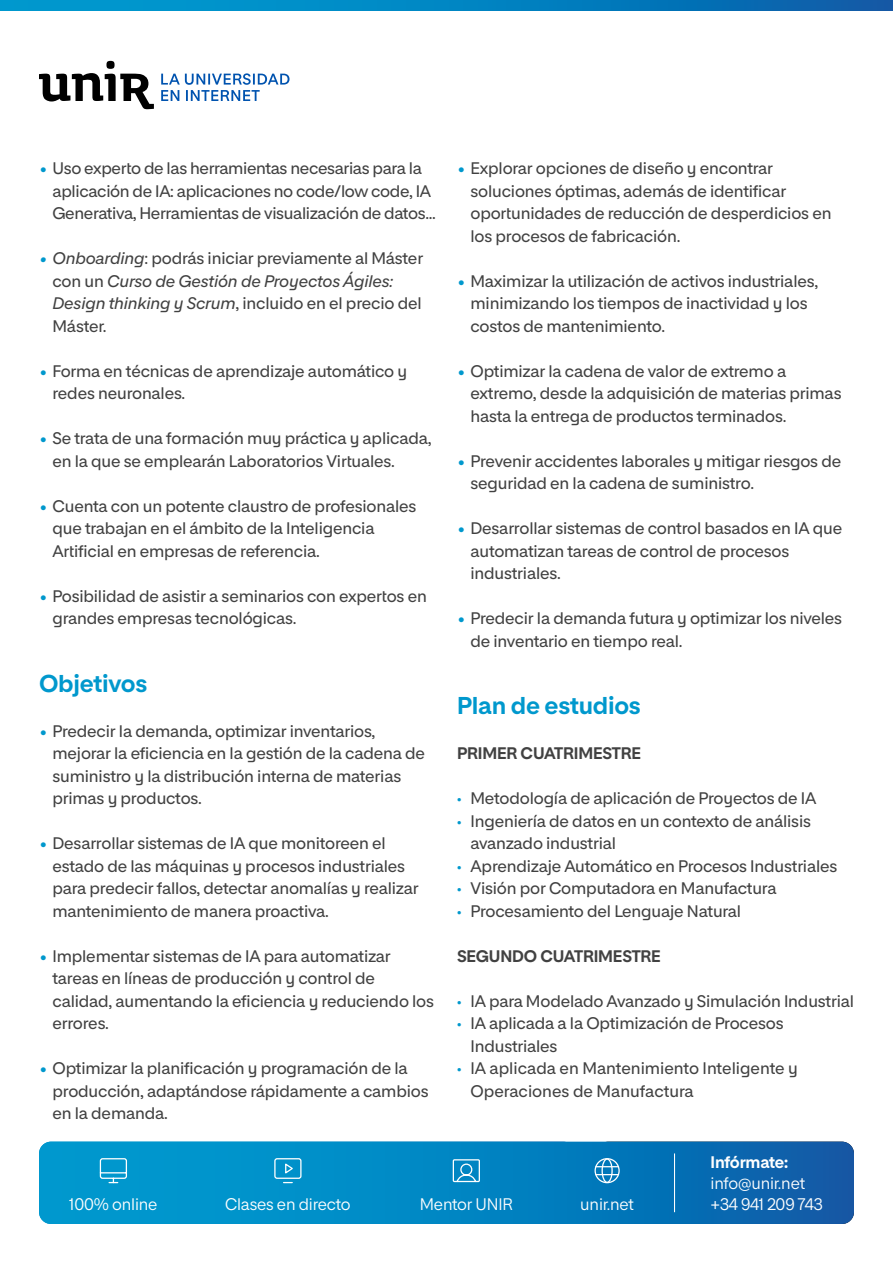
<style>
.page{position:relative;width:893px;height:1263px;background:#fff}
.page>*{position:absolute;margin:0;border:0;box-sizing:border-box;transform-origin:0 0}
._2_2_Lista_bullets_principal{font:700 24px "Proeduca Sans";letter-spacing:-.01em;color:#0098cd}
._1_6_Subtítulo_1{font:700 24px "Proeduca Sans";letter-spacing:-.01em;color:#0098cd}
.t1{font:500 16.5px/22.5px "Proeduca Sans";letter-spacing:-.01em;color:#414141}
.t2{font:16.5px "Proeduca Sans";letter-spacing:-.01em;color:#fff}
._3_1_Cuatrimestre{font:700 16.5px "Proeduca Sans";letter-spacing:-.01em;color:#414141}
.t3{font:700 16.5px "Proeduca Sans";letter-spacing:-.02em;color:#fff}
.s1{color:#0098cd}
.s2{font-style:italic;color:#0098cd}
.s3{font-style:italic}
.s4{font-weight:800;color:#0098cd}
</style>
<div class="page">
<svg style="left:0;top:0;width:893px;height:10px;background:#0281bf"></svg>
<svg style="left:161px;top:73px;width:128px;height:28px"></svg>
<svg style="left:39px;top:61px;width:115px;height:48px"></svg>
<div style="left:39px;top:1142px;width:815px;height:82px;background:linear-gradient(to right,#00a2d5,#0b60ab);border-radius:12px"></div>
<svg style="left:94px;top:1157px;width:34px;height:27px"></svg>
<svg style="left:452px;top:1158px;width:29px;height:25px"></svg>
<svg style="left:274px;top:1157px;width:28px;height:27px"></svg>
<hr style="left:674px;top:1153px;width:1px;height:59px;background:#fff">
<div style="left:594px;top:1158px;width:26px;height:25px;border:1px solid #fff;border-radius:50%"></div>
<svg style="left:596px;top:1166px;width:22px;height:1px"></svg>
<svg style="left:596px;top:1174px;width:22px;height:1px"></svg>
<div style="left:601px;top:1158px;width:12px;height:25px;border:1px solid #fff;border-radius:50%"></div>
<p class="t1" style="left:52px;top:157px;width:385px;text-indent:-14px"><span class="s1">•</span> Uso experto de las herramientas necesarias para la aplicación de IA: aplicaciones no code/low code, IA<br>Generativa, Herramientas de visualización de datos...</p>
<p class="t1" style="left:52px;top:247px;width:372px;text-indent:-14px"><span class="s2">•</span> <span class="s3">Onboarding</span>: podrás iniciar previamente al Máster con un <span class="s3">Curso de Gestión de Proyectos Ágiles:<br>Design thinking y Scrum</span>, incluido en el precio del Máster.</p>
<p class="t1" style="left:52px;top:359px;width:356px;text-indent:-14px"><span class="s1">•</span> Forma en técnicas de aprendizaje automático y redes neuronales.</p>
<p class="t1" style="left:52px;top:427px;width:380px;text-indent:-14px"><span class="s1">•</span> Se trata de una formación muy práctica y aplicada, en la que se emplearán Laboratorios Virtuales.</p>
<p class="t1" style="left:52px;top:494px;width:365px;text-indent:-14px"><span class="s1">•</span> Cuenta con un potente claustro de profesionales que trabajan en el ámbito de la Inteligencia<br>Artificial en empresas de referencia.</p>
<p class="t1" style="left:52px;top:584px;width:376px;text-indent:-14px"><span class="s1">•</span> Posibilidad de asistir a seminarios con expertos en grandes empresas tecnológicas.</p>
<p class="_1_6_Subtítulo_1" style="left:39px;top:668px;width:110px">Objetivos</p>
<p class="t1" style="left:52px;top:719px;width:374px;text-indent:-14px"><span class="s1">•</span> Predecir la demanda, optimizar inventarios, mejorar la eficiencia en la gestión de la cadena de suministro y la distribución interna de materias primas y productos.</p>
<p class="t1" style="left:52px;top:832px;width:368px;text-indent:-14px"><span class="s1">•</span> Desarrollar sistemas de IA que monitoreen el estado de las máquinas y procesos industriales para predecir fallos, detectar anomalías y realizar mantenimiento de manera proactiva.</p>
<p class="t1" style="left:52px;top:944px;width:383px;text-indent:-14px"><span class="s1">•</span> Implementar sistemas de IA para automatizar tareas en líneas de producción y control de calidad, aumentando la eficiencia y reduciendo los errores.</p>
<p class="t1" style="left:52px;top:1057px;width:378px;text-indent:-14px"><span class="s1">•</span> Optimizar la planificación y programación de la producción, adaptándose rápidamente a cambios en la demanda.</p>
<p class="t1" style="left:470px;top:157px;width:362px;text-indent:-14px"><span class="s1">•</span> Explorar opciones de diseño y encontrar soluciones óptimas, además de identificar oportunidades de reducción de desperdicios en los procesos de fabricación.</p>
<p class="t1" style="left:470px;top:269px;width:349px;text-indent:-14px"><span class="s1">•</span> Maximizar la utilización de activos industriales, minimizando los tiempos de inactividad y los costos de mantenimiento.</p>
<p class="t1" style="left:470px;top:359px;width:373px;text-indent:-14px"><span class="s1">•</span> Optimizar la cadena de valor de extremo a extremo, desde la adquisición de materias primas hasta la entrega de productos terminados.</p>
<p class="t1" style="left:470px;top:449px;width:372px;text-indent:-14px"><span class="s1">•</span> Prevenir accidentes laborales y mitigar riesgos de seguridad en la cadena de suministro.</p>
<p class="t1" style="left:470px;top:517px;width:373px;text-indent:-14px"><span class="s1">•</span> Desarrollar sistemas de control basados en IA que automatizan tareas de control de procesos industriales.</p>
<p class="t1" style="left:470px;top:607px;width:373px;text-indent:-14px"><span class="s1">•</span> Predecir la demanda futura y optimizar los niveles de inventario en tiempo real.</p>
<p class="_2_2_Lista_bullets_principal" style="left:457px;top:691px;width:185px">Plan de estudios</p>
<p class="_3_1_Cuatrimestre" style="left:457px;top:743px;width:186px">PRIMER CUATRIMESTRE</p>
<p class="t1" style="left:457px;top:787px;width:361px"><span class="s4">·</span> Metodología de aplicación de Proyectos de IA</p>
<p class="t1" style="left:470px;top:809px;width:342px;text-indent:-14px"><span class="s4">·</span> Ingeniería de datos en un contexto de análisis avanzado industrial</p>
<p class="t1" style="left:457px;top:854px;width:382px"><span class="s4">·</span> Aprendizaje Automático en Procesos Industriales</p>
<p class="t1" style="left:457px;top:877px;width:321px"><span class="s4">·</span> Visión por Computadora en Manufactura</p>
<p class="t1" style="left:457px;top:899px;width:286px"><span class="s4">·</span> Procesamiento del Lenguaje Natural</p>
<p class="_3_1_Cuatrimestre" style="left:457px;top:946px;width:205px">SEGUNDO CUATRIMESTRE</p>
<p class="t1" style="left:457px;top:989px;width:398px"><span class="s4">·</span> IA para Modelado Avanzado y Simulación Industrial</p>
<p class="t1" style="left:470px;top:1012px;width:315px;text-indent:-14px"><span class="s4">·</span> IA aplicada a la Optimización de Procesos<br>Industriales</p>
<p class="t1" style="left:470px;top:1057px;width:329px;text-indent:-14px"><span class="s4">·</span> IA aplicada en Mantenimiento Inteligente y<br>Operaciones de Manufactura</p>
<p class="t3" style="left:711px;top:1152px;width:79px">Infórmate:</p>
<p class="t2" style="left:711px;top:1173px;width:96px">info@unir.net</p>
<p class="t2" style="left:64px;top:1194px;width:90px">100% online</p>
<p class="t2" style="left:191px;top:1194px;width:127px">Clases en directo</p>
<p class="t2" style="left:69px;top:1194px;width:90px">100% online</p>
<p class="t2" style="left:420px;top:1194px;width:95px">Mentor UNIR</p>
<p class="t2" style="left:580px;top:1194px;width:55px">unir.net</p>
<p class="t2" style="left:711px;top:1194px;width:114px">+34 941 209 743</p>
<p class="t2" style="left:225px;top:1194px;width:227px">Clases en directo Mentor UNIR</p>
</div>
